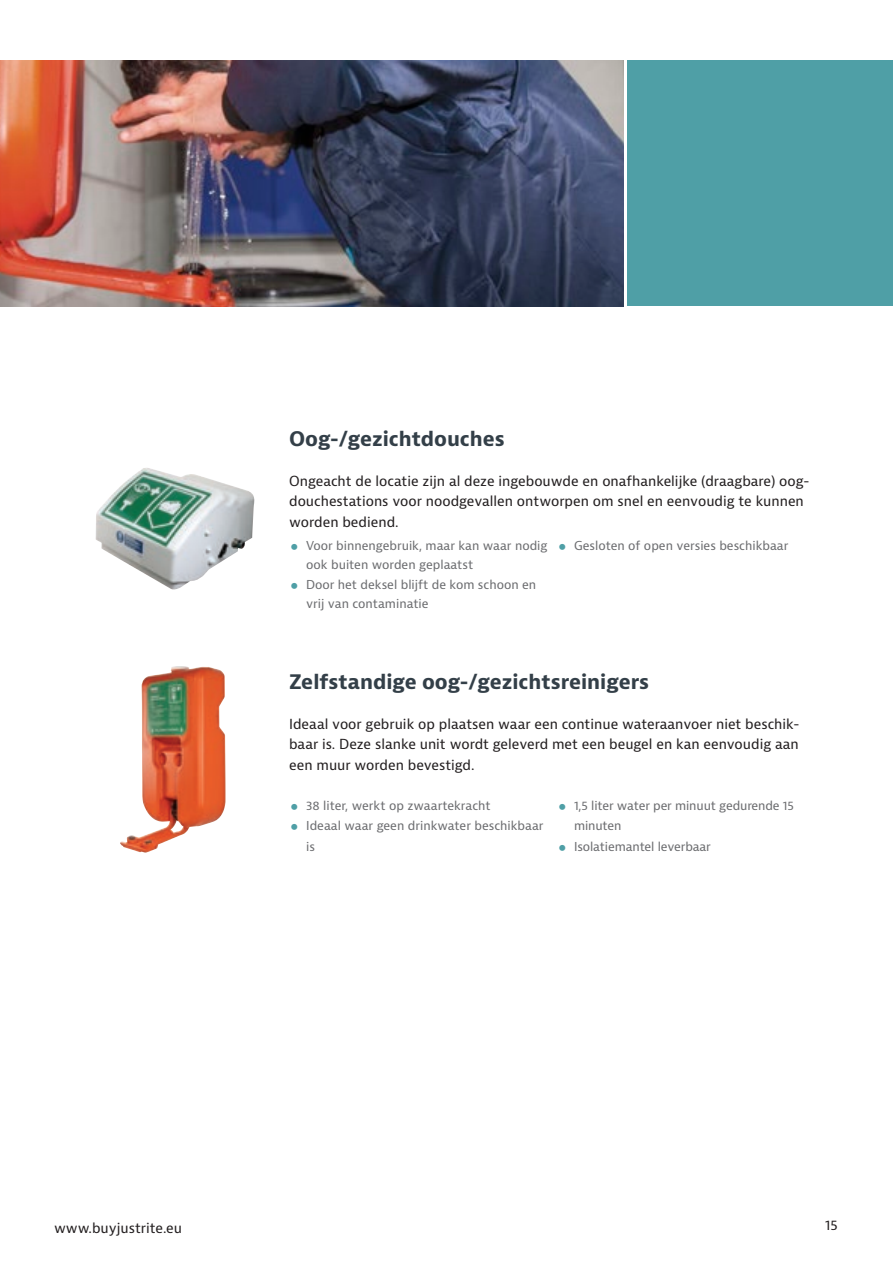
<style>
.page{position:relative;width:893px;height:1263px;background:#fff}
.page>*{position:absolute;margin:0;border:0;box-sizing:border-box;transform-origin:0 0}
.Product_Title_Left{font:700 19.5px "Bernina Sans";color:#333f48}
.platte_tekst{font:13.5px/20.2px "Bernina Sans";color:#231f20}
.t1{font:12px/20.2px "Bernina Sans";color:#6c6d70}
</style>
<div class="page">
<img style="left:96px;top:468px;width:159px;height:122px">
<img style="left:120px;top:666px;width:106px;height:187px">
<div style="left:627px;top:61px;width:266px;height:245px;background:#4f9fa6"></div>
<img style="left:0;top:61px;width:623px;height:245px">
<p class="Product_Title_Left" style="left:289px;top:426px;width:217px">Oog-/gezichtdouches</p>
<p class="platte_tekst" style="left:289px;top:471px;width:522px">Ongeacht de locatie zijn al deze ingebouwde en onafhankelijke (draagbare) oog&shy;douchestations voor noodgevallen ontworpen om snel en eenvoudig te kunnen worden bediend.</p>
<p class="t1" style="left:306px;top:536px;width:243px;line-height:19.5px">Voor binnengebruik, maar kan waar nodig ook buiten worden geplaatst</p>
<p class="t1" style="left:306px;top:575px;width:232px;line-height:19.5px">Door het deksel blijft de kom schoon en vrij van contaminatie</p>
<p class="t1" style="left:574px;top:535px;width:216px">Gesloten of open versies beschikbaar</p>
<p class="Product_Title_Left" style="left:289px;top:669px;width:361px">Zelfstandige oog-/gezichtsreinigers</p>
<p class="platte_tekst" style="left:289px;top:714px;width:512px;text-align:justify">Ideaal voor gebruik op plaatsen waar een continue wateraanvoer niet beschik&shy;baar is. Deze slanke unit wordt geleverd met een beugel en kan eenvoudig aan een muur worden bevestigd.</p>
<p class="t1" style="left:306px;top:796px;width:186px">38 liter, werkt op zwaartekracht</p>
<p class="t1" style="left:306px;top:816px;width:239px">Ideaal waar geen drinkwater beschikbaar is</p>
<p class="t1" style="left:574px;top:796px;width:221px">1,5 liter water per minuut gedurende 15 minuten</p>
<p class="t1" style="left:574px;top:836px;width:138px">Isolatiemantel leverbaar</p>
<p class="platte_tekst" style="left:54px;top:1218px;width:130px">www.buyjustrite.eu</p>
<p class="platte_tekst" style="left:825px;top:1215px;width:14px">15</p>
</div>
